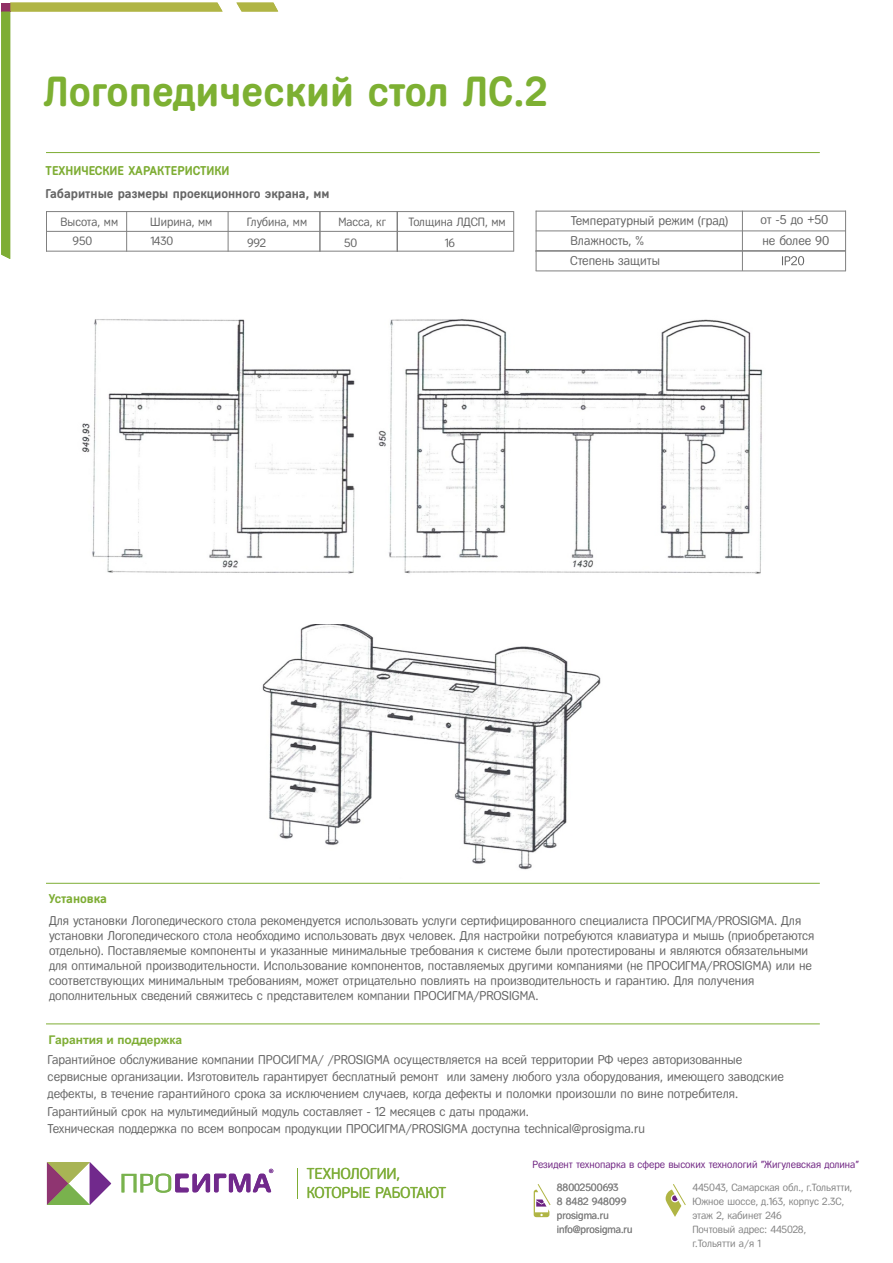
<style>
.page{position:relative;width:893px;height:1263px;background:#fff}
.page>*{position:absolute;margin:0;border:0;box-sizing:border-box;transform-origin:0 0}
.t1{font:700 42px "Fregat";color:#7db032}
.t2{font:15.75px/19.2px "Fregat";color:#7ead38}
.t3{font:12.75px/15.1px "Fregat";color:#666}
.t4{font:700 12.75px "Fregat";color:#666}
.t5{font:700 12.75px "Fregat";color:#7ead34}
.t6{font:12px "Fregat";color:#666}
.t7{font:700 12px "Arial";color:#7ead34}
.t8{font:10.35px/14px "Fregat";color:#848484}
.t9{font:10.35px "Fregat";color:#6f2482}
</style>
<div class="page">
<svg style="left:1px;top:3px;width:222px;height:256px"></svg>
<svg style="left:236px;top:3px;width:42px;height:9px"></svg>
<svg style="left:534px;top:1184px;width:17px;height:33px"></svg>
<svg style="left:666px;top:1184px;width:20px;height:33px"></svg>
<hr style="left:297px;top:1169px;width:1px;height:30px;background:#7ead34">
<svg style="left:47px;top:1162px;width:64px;height:43px"></svg>
<svg style="left:121px;top:1169px;width:152px;height:24px"></svg>
<hr style="left:46px;top:1023px;width:774px;height:1px;background:#7ead34">
<hr style="left:46px;top:211px;width:1px;height:41px;background:#808080">
<hr style="left:126px;top:211px;width:1px;height:41px;background:#808080">
<hr style="left:228px;top:211px;width:1px;height:41px;background:#808080">
<hr style="left:46px;top:251px;width:468px;height:1px;background:#808080">
<hr style="left:46px;top:231px;width:468px;height:1px;background:#808080">
<hr style="left:46px;top:211px;width:468px;height:1px;background:#808080">
<hr style="left:536px;top:211px;width:1px;height:60px;background:#808080">
<hr style="left:742px;top:211px;width:1px;height:60px;background:#808080">
<hr style="left:845px;top:211px;width:1px;height:60px;background:#808080">
<hr style="left:536px;top:250px;width:310px;height:1px;background:#808080">
<hr style="left:536px;top:230px;width:310px;height:1px;background:#808080">
<hr style="left:536px;top:211px;width:310px;height:1px;background:#808080">
<hr style="left:319px;top:211px;width:1px;height:41px;background:#808080">
<hr style="left:397px;top:211px;width:1px;height:41px;background:#808080">
<hr style="left:513px;top:211px;width:1px;height:41px;background:#808080">
<svg style="left:782px;top:256px;width:22px;height:9px"></svg>
<hr style="left:535px;top:251px;width:311px;height:1px;background:#808080">
<hr style="left:536px;top:270px;width:310px;height:1px;background:#808080">
<hr style="left:46px;top:883px;width:774px;height:1px;background:#7ead34">
<hr style="left:46px;top:152px;width:774px;height:1px;background:#7ead34">
<img style="left:82px;top:319px;width:681px;height:255px">
<img style="left:262px;top:625px;width:339px;height:245px">
<h1 class="t1" style="left:43px;top:70px;width:505px">Логопедический стол ЛС.2</h1>
<p class="t5" style="left:46px;top:164px;width:185px">ТЕХНИЧЕСКИЕ ХАРАКТЕРИСТИКИ</p>
<p class="t4" style="left:46px;top:187px;width:285px">Габаритные размеры проекционного экрана, мм</p>
<p class="t6" style="left:72px;top:235px;width:21px">950</p>
<p class="t6" style="left:150px;top:235px;width:25px">1430</p>
<p class="t6" style="left:247px;top:237px;width:21px">992</p>
<p class="t6" style="left:61px;top:216px;width:59px">Высота, мм</p>
<p class="t6" style="left:150px;top:216px;width:64px">Ширина, мм</p>
<p class="t6" style="left:247px;top:216px;width:62px">Глубина, мм</p>
<p class="t6" style="left:338px;top:216px;width:49px">Масса, кг</p>
<p class="t6" style="left:344px;top:237px;width:15px">50</p>
<p class="t6" style="left:409px;top:216px;width:99px">Толщина ЛДСП, мм</p>
<p class="t6" style="left:445px;top:237px;width:12px">16</p>
<p class="t3" style="left:571px;top:214px;width:159px">Температурный режим (град)</p>
<p class="t3" style="left:760px;top:213px;width:70px">от -5 до +50</p>
<p class="t3" style="left:571px;top:233px;width:75px">Влажность, %</p>
<p class="t3" style="left:762px;top:233px;width:68px">не более 90</p>
<p class="t3" style="left:570px;top:253px;width:91px">Степень защиты</p>
<p class="t5" style="left:49px;top:892px;width:59px">Установка</p>
<p class="t3" style="left:49px;top:913px;width:767px">Для установки Логопедического стола рекомендуется использовать услуги сертифицированного специалиста ПРОСИГМА/PROSIGMA. Для установки Логопедического стола необходимо использовать двух человек. Для настройки потребуются клавиатура и мышь (приобретаются отдельно). Поставляемые компоненты и указанные минимальные требования к системе были протестированы и являются обязательными для оптимальной производительности. Использование компонентов, поставляемых другими компаниями (не ПРОСИГМА/PROSIGMA) или не соответствующих минимальным требованиям, может отрицательно повлиять на производительность и гарантию. Для получения дополнительных сведений свяжитесь с представителем компании ПРОСИГМА/PROSIGMA.</p>
<p class="t7" style="left:48px;top:1035px;width:135px">Гарантия и поддержка</p>
<p class="t3" style="left:48px;top:1051px;width:738px;line-height:17.1px">Гарантийное обслуживание компании ПРОСИГМА/ /PROSIGMA осуществляется на всей территории РФ через авторизованные сервисные организации. Изготовитель гарантирует бесплатный ремонт или замену любого узла оборудования, имеющего заводские дефекты, в течение гарантийного срока за исключением случаев, когда дефекты и поломки произошли по вине потребителя.<br>Гарантийный срок на мультимедийный модуль составляет - 12 месяцев с даты продажи.<br>Техническая поддержка по всем вопросам продукции ПРОСИГМА/PROSIGMA доступна technical@prosigma.ru</p>
<p class="t2" style="left:307px;top:1164px;width:141px">ТЕХНОЛОГИИ,<br>КОТОРЫЕ РАБОТАЮТ</p>
<p class="t9" style="left:532px;top:1159px;width:328px">Резидент технопарка в сфере высоких технологий "Жигулевская долина"</p>
<p class="t8" style="left:557px;top:1181px;width:77px">88002500693<br>8 8482 948099 prosigma.ru info@prosigma.ru</p>
<p class="t8" style="left:692px;top:1181px;width:161px">445043, Самарская обл., г.Тольятти,<br>Южное шоссе, д.163, корпус 2.3С, этаж 2, кабинет 246<br>Почтовый адрес: 445028,<br>г.Тольятти а/я 1</p>
</div>
